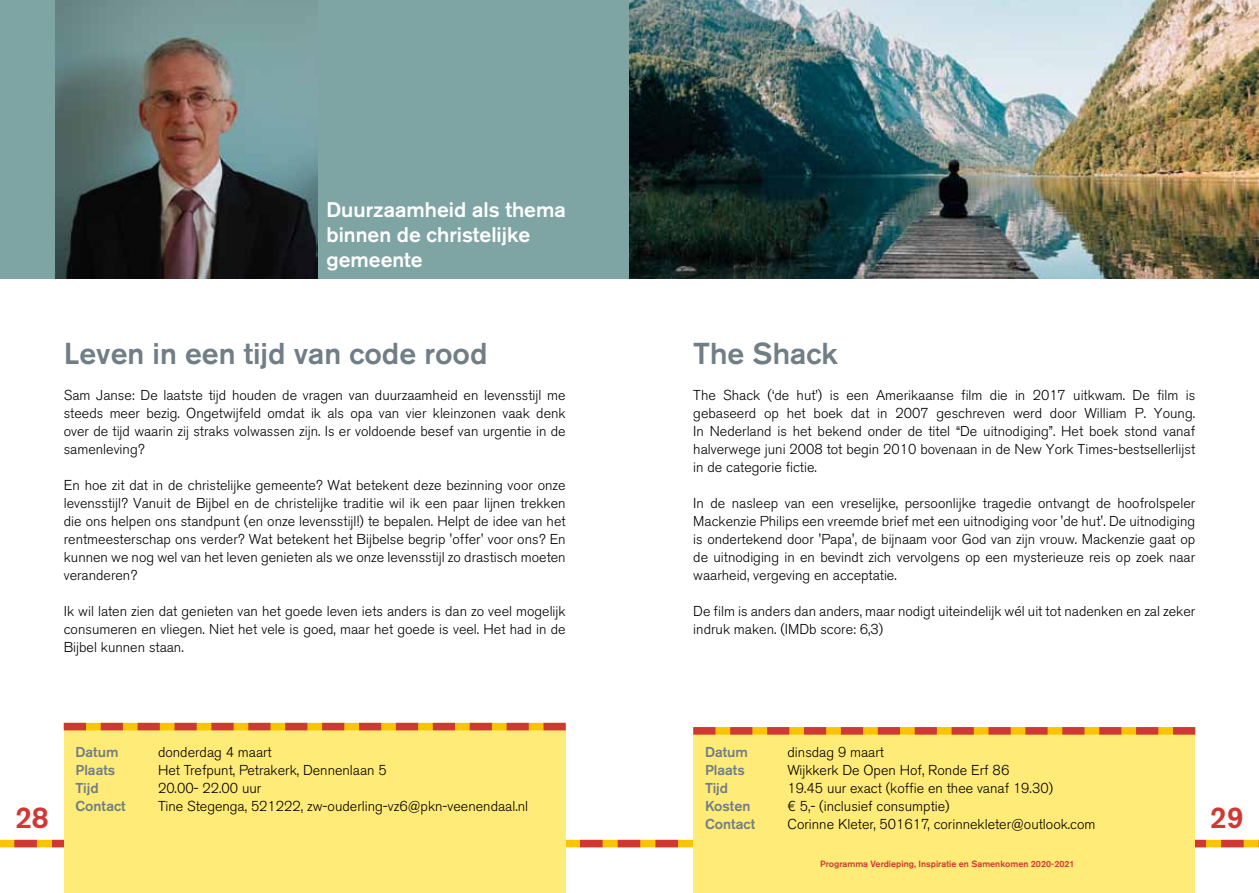
<style>
.page{position:relative;width:1259px;height:893px;background:#fff}
.page>*{position:absolute;margin:0;border:0;box-sizing:border-box;transform-origin:0 0}
.t1{font:500 30px "Akzidenz Grotesk BE";color:#717e86}
.t2{font:500 30px "Akzidenz Grotesk BE";color:#d03834}
.t3{font:500 21px/25.2px "Akzidenz Grotesk BE";color:#fff}
.t4{font:300 14.25px/18px "Akzidenz Grotesk BE";color:#000;text-align:justify}
.t5{font:500 14.25px "Akzidenz Grotesk BE";color:#717e86}
.t6{font:500 9px "Akzidenz Grotesk BE";color:#d03834}
</style>
<div class="page">
<svg style="left:0;top:840px;width:1259px;height:7px;background:#e4781b"></svg>
<div style="left:0;top:0;width:629px;height:279px;background:#7ea5a4"></div>
<img style="left:55px;top:0;width:263px;height:279px">
<div style="left:64px;top:727px;width:502px;height:166px;background:#ffeb78"></div>
<svg style="left:64px;top:723px;width:502px;height:7px;background:#e06c20"></svg>
<img style="left:629px;top:0;width:630px;height:279px">
<div style="left:693px;top:735px;width:502px;height:158px;background:#ffeb78"></div>
<svg style="left:693px;top:727px;width:502px;height:8px;background:#e27323"></svg>
<h2 class="t3" style="left:326px;top:196px;width:241px">Duurzaamheid als thema binnen de christelijke gemeente</h2>
<h1 class="t1" style="left:64px;top:335px;width:425px">Leven in een tijd van code rood</h1>
<p class="t4" style="left:64px;top:386px;width:503px">Sam Janse: De laatste tijd houden de vragen van duurzaamheid en levensstijl me steeds meer bezig. Ongetwijfeld omdat ik als opa van vier kleinzonen vaak denk over de tijd waarin zij straks volwassen zijn. Is er voldoende besef van urgentie in de samenleving?</p>
<p class="t4" style="left:64px;top:476px;width:503px">En hoe zit dat in de christelijke gemeente? Wat betekent deze bezinning voor onze levensstijl? Vanuit de Bijbel en de christelijke traditie wil ik een paar lijnen trekken die ons helpen ons standpunt (en onze levensstijl!) te bepalen. Helpt de idee van het rentmeesterschap ons verder? Wat betekent het Bijbelse begrip 'offer' voor ons? En kunnen we nog wel van het leven genieten als we onze levensstijl zo drastisch moeten veranderen?</p>
<p class="t4" style="left:64px;top:602px;width:503px">Ik wil laten zien dat genieten van het goede leven iets anders is dan zo veel mogelijk consumeren en vliegen. Niet het vele is goed, maar het goede is veel. Het had in de Bijbel kunnen staan.</p>
<h1 class="t1" style="left:693px;top:335px;width:146px">The Shack</h1>
<p class="t4" style="left:693px;top:386px;width:503px">The Shack (‘de hut’) is een Amerikaanse film die in 2017 uitkwam. De film is gebaseerd op het boek dat in 2007 geschreven werd door William P. Young.<br>In Nederland is het bekend onder de titel “De uitnodiging”. Het boek stond vanaf halverwege juni 2008 tot begin 2010 bovenaan in de New York Times-bestsellerlijst in de categorie fictie.</p>
<p class="t4" style="left:693px;top:494px;width:503px">In de nasleep van een vreselijke, persoonlijke tragedie ontvangt de hoofrolspeler Mackenzie Philips een vreemde brief met een uitnodiging voor 'de hut'. De uitnodiging is ondertekend door 'Papa', de bijnaam voor God van zijn vrouw. Mackenzie gaat op de uitnodiging in en bevindt zich vervolgens op een mysterieuze reis op zoek naar waarheid, vergeving en acceptatie.</p>
<p class="t4" style="left:693px;top:602px;width:503px">De film is anders dan anders, maar nodigt uiteindelijk wél uit tot nadenken en zal zeker indruk maken. (IMDb score: 6,3)</p>
<p class="t5" style="left:705px;top:743px;width:45px">Datum</p>
<p class="t4" style="left:787px;top:743px;width:98px">dinsdag 9 maart</p>
<p class="t5" style="left:705px;top:761px;width:41px">Plaats</p>
<p class="t4" style="left:787px;top:761px;width:223px">Wijkkerk De Open Hof, Ronde Erf 86</p>
<p class="t5" style="left:705px;top:779px;width:25px">Tijd</p>
<p class="t4" style="left:787px;top:779px;width:267px">19.45 uur exact (koffie en thee vanaf 19.30)</p>
<p class="t5" style="left:705px;top:797px;width:47px">Kosten</p>
<p class="t4" style="left:787px;top:797px;width:164px">€ 5,- (inclusief consumptie)</p>
<p class="t5" style="left:75px;top:743px;width:45px">Datum</p>
<p class="t4" style="left:158px;top:743px;width:115px">donderdag 4 maart</p>
<p class="t5" style="left:75px;top:761px;width:41px">Plaats</p>
<p class="t4" style="left:158px;top:761px;width:230px">Het Trefpunt, Petrakerk, Dennenlaan 5</p>
<p class="t5" style="left:75px;top:779px;width:25px">Tijd</p>
<p class="t4" style="left:158px;top:779px;width:105px">20.00- 22.00 uur</p>
<p class="t5" style="left:75px;top:797px;width:52px">Contact</p>
<p class="t4" style="left:158px;top:797px;width:371px">Tine Stegenga, 521222, zw-ouderling-vz6@pkn-veenendaal.nl</p>
<h1 class="t2" style="left:15px;top:799px;width:35px">28</h1>
<p class="t5" style="left:705px;top:815px;width:52px">Contact</p>
<p class="t4" style="left:787px;top:815px;width:309px">Corinne Kleter, 501617, corinnekleter@outlook.com</p>
<h1 class="t2" style="left:1210px;top:799px;width:35px">29</h1>
<p class="t6" style="left:820px;top:858px;width:256px">Programma Verdieping, Inspiratie en Samenkomen 2020-2021</p>
</div>
